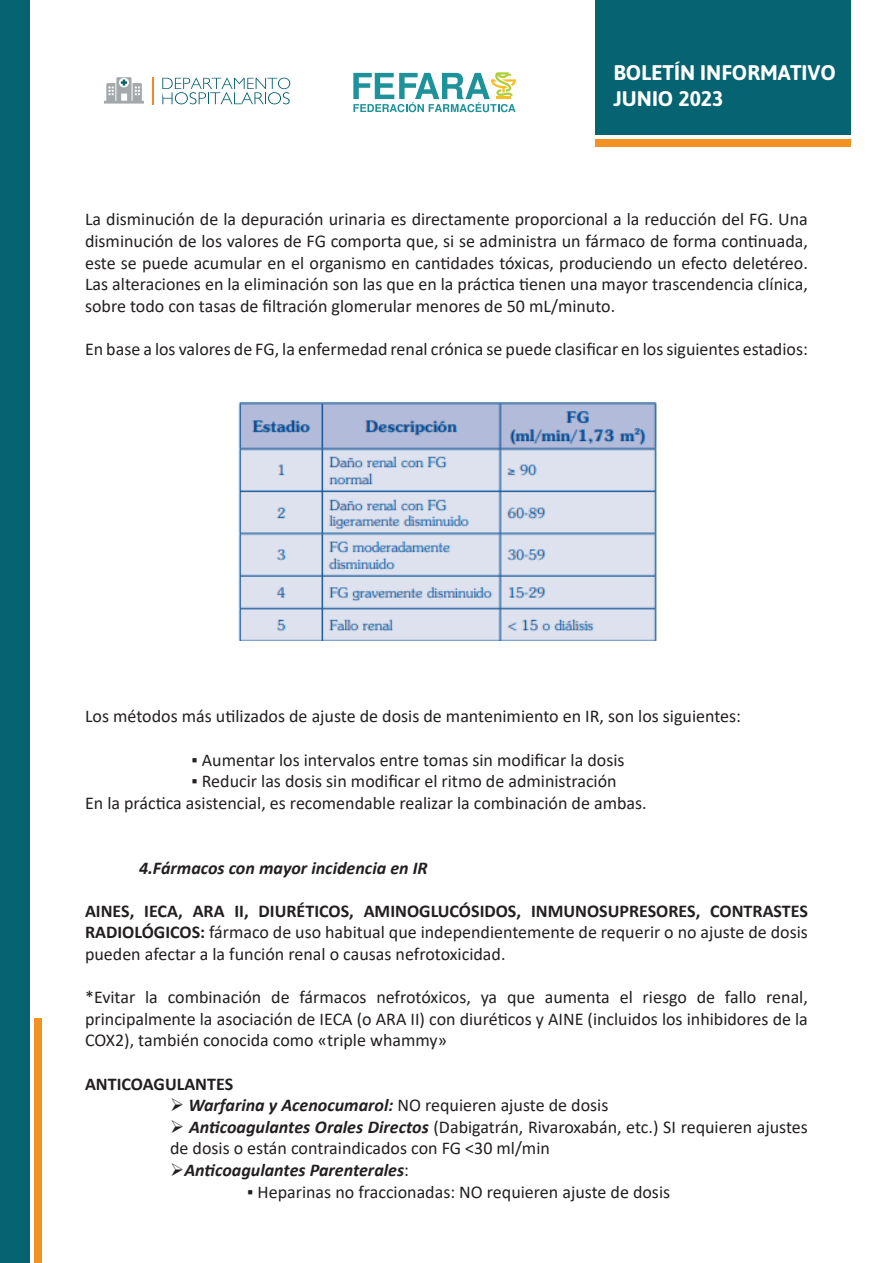
<style>
.page{position:relative;width:893px;height:1263px;background:#fff}
.page>*{position:absolute;margin:0;border:0;box-sizing:border-box;transform-origin:0 0}
.t1{font:700 21px/25.2px "Asap";color:#fff}
.t2{font:18px/21.6px "Calibri";color:#231f20;text-align:justify}
.t3{font:italic 700 18px "Calibri";color:#231f20}
.t4{font:700 18px "Calibri";color:#231f20}
.s1{font-weight:700}
.s2{font-weight:700;font-style:italic}
.s3{font-weight:400;font-style:normal}
</style>
<div class="page">
<div style="left:34px;top:1018px;width:8px;height:245px;background:#f39223"></div>
<svg style="left:162px;top:78px;width:128px;height:26px"></svg>
<hr style="left:152px;top:77px;width:2px;height:28px;background:#f38824">
<svg style="left:104px;top:77px;width:40px;height:27px"></svg>
<div style="left:0;top:0;width:30px;height:1263px;background:#066371"></div>
<div style="left:595px;top:0;width:255px;height:134px;background:#066371"></div>
<div style="left:595px;top:139px;width:255px;height:8px;background:#f39223"></div>
<svg style="left:353px;top:72px;width:163px;height:40px"></svg>
<img style="left:238px;top:402px;width:418px;height:239px">
<p class="t1" style="left:613px;top:59px;width:224px">BOLETÍN INFORMATIVO<br>JUNIO 2023</p>
<p class="t1" style="left:710px;top:85px;width:13px">2</p>
<p class="t2" style="left:85px;top:208px;width:724px">La disminución de la depuración urinaria es directamente proporcional a la reducción del FG. Una disminución de los valores de FG comporta que, si se administra un fármaco de forma continuada, este se puede acumular en el organismo en cantidades tóxicas, produciendo un efecto deletéreo.<br>Las alteraciones en la eliminación son las que en la práctica tienen una mayor trascendencia clínica, sobre todo con tasas de filtración glomerular menores de 50 mL/minuto.</p>
<p class="t2" style="left:85px;top:338px;width:724px">En base a los valores de FG, la enfermedad renal crónica se puede clasificar en los siguientes estadios:</p>
<p class="t2" style="left:85px;top:705px;width:658px">Los métodos más utilizados de ajuste de dosis de mantenimiento en IR, son los siguientes:</p>
<p class="t2" style="left:191px;top:748px;width:435px">▪ Aumentar los intervalos entre tomas sin modificar la dosis</p>
<p class="t2" style="left:85px;top:770px;width:563px;text-indent:106px">▪ Reducir las dosis sin modificar el ritmo de administración<br>En la práctica asistencial, es recomendable realizar la combinación de ambas.</p>
<p class="t3" style="left:139px;top:855px;width:290px">4.Fármacos con mayor incidencia en IR</p>
<p class="t2" style="left:85px;top:899px;width:724px"><span class="s1">AINES, IECA, ARA II, DIURÉTICOS, AMINOGLUCÓSIDOS, INMUNOSUPRESORES, CONTRASTES RADIOLÓGICOS:</span> fármaco de uso habitual que independientemente de requerir o no ajuste de dosis pueden afectar a la función renal o causas nefrotoxicidad.</p>
<p class="t2" style="left:85px;top:986px;width:724px">*Evitar la combinación de fármacos nefrotóxicos, ya que aumenta el riesgo de fallo renal, principalmente la asociación de IECA (o ARA II) con diuréticos y AINE (incluidos los inhibidores de la COX2), también conocida como «triple whammy»</p>
<p class="t4" style="left:85px;top:1071px;width:150px">ANTICOAGULANTES</p>
<p class="t2" style="left:170px;top:1094px;width:440px">➢ <span class="s2">Warfarina y Acenocumarol:</span> NO requieren ajuste de dosis</p>
<p class="t2" style="left:170px;top:1115px;width:639px">➢ <span class="s2">Anticoagulantes Orales Directos</span> (Dabigatrán, Rivaroxabán, etc.) SI requieren ajustes de dosis o están contraindicados con FG &lt;30 ml/min</p>
<p class="t3" style="left:170px;top:1157px;width:240px">➢Anticoagulantes Parenterales<span class="s3">:</span></p>
<p class="t2" style="left:247px;top:1180px;width:425px">▪ Heparinas no fraccionadas: NO requieren ajuste de dosis</p>
</div>
